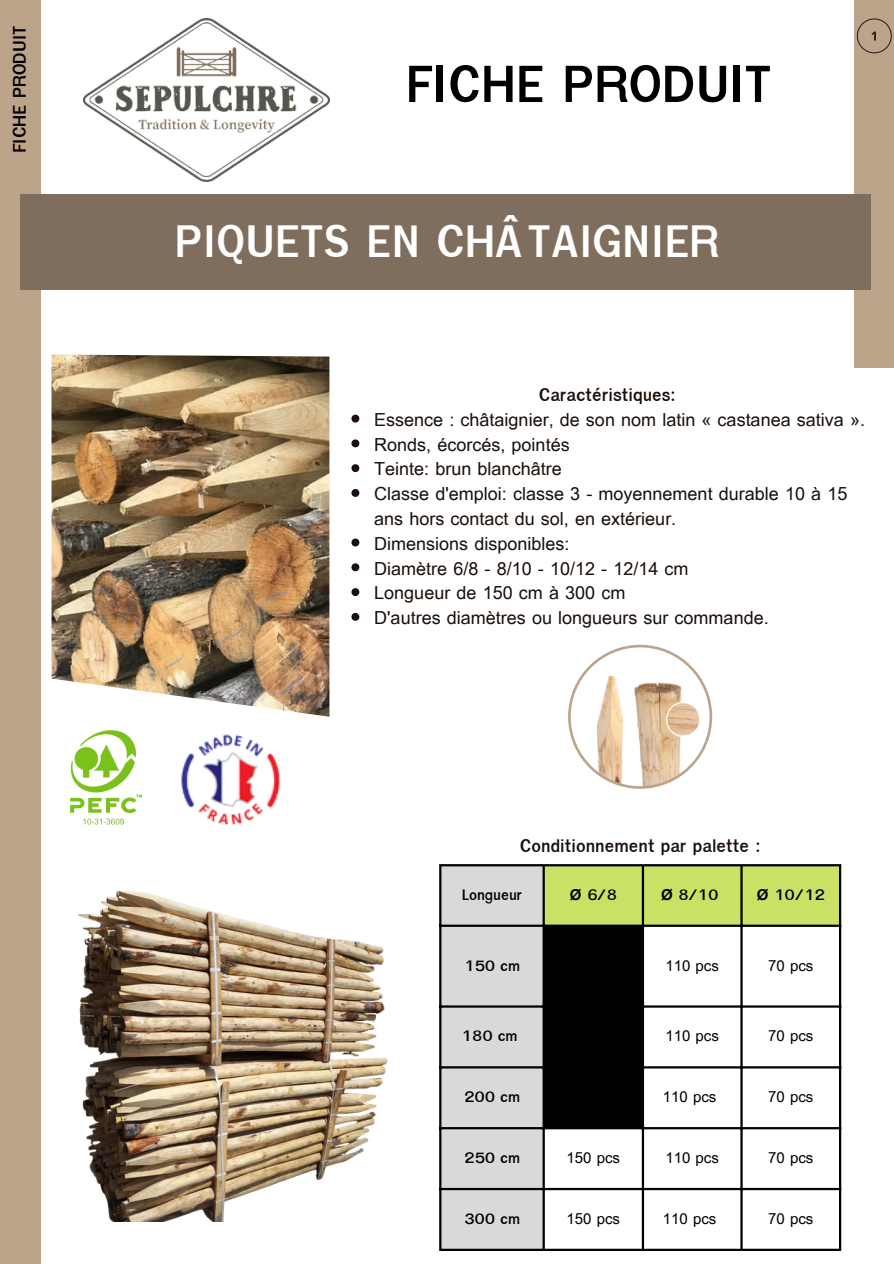
<style>
.page{position:relative;width:894px;height:1264px;background:#fff}
.page>*{position:absolute;margin:0;border:0;box-sizing:border-box;transform-origin:0 0}
.t1{font:700 51.75px "Garuda";color:#000}
.t2{font:700 45px "Garuda";color:#fff}
.t3{font:18px/24.8px "Garuda";color:#1a0f09}
.t4{font:700 18px "Garuda";color:#1a0f09}
.t5{font:700 18px "Garuda";color:#000}
.t6{font:15px "Garuda";color:#000}
.t7{font:700 15px "Garuda";color:#000}
</style>
<div class="page">
<div style="left:0;top:0;width:41px;height:1263px;background:#bca48a"></div>
<img style="left:83px;top:18px;width:247px;height:164px">
<div style="left:853px;top:0;width:40px;height:367px;background:#bca48a"></div>
<div style="left:20px;top:194px;width:850px;height:96px;background:#7f6e5d"></div>
<svg style="left:351px;top:414px;width:8px;height:8px"></svg>
<svg style="left:351px;top:439px;width:8px;height:8px"></svg>
<svg style="left:351px;top:464px;width:8px;height:8px"></svg>
<svg style="left:351px;top:489px;width:8px;height:8px"></svg>
<svg style="left:351px;top:538px;width:8px;height:8px"></svg>
<svg style="left:351px;top:563px;width:8px;height:8px"></svg>
<svg style="left:351px;top:588px;width:8px;height:8px"></svg>
<svg style="left:351px;top:613px;width:8px;height:8px"></svg>
<img style="left:51px;top:354px;width:278px;height:362px">
<img style="left:181px;top:734px;width:99px;height:91px">
<img style="left:71px;top:730px;width:71px;height:95px">
<svg style="left:441px;top:866px;width:397px;height:382px"></svg>
<hr style="left:439px;top:866px;width:2px;height:382px;background:#000">
<hr style="left:542px;top:866px;width:2px;height:382px;background:#000">
<hr style="left:641px;top:866px;width:3px;height:382px;background:#000">
<hr style="left:740px;top:866px;width:2px;height:382px;background:#000">
<hr style="left:838px;top:866px;width:3px;height:382px;background:#000">
<hr style="left:439px;top:864px;width:402px;height:2px;background:#000">
<hr style="left:439px;top:924px;width:402px;height:2px;background:#000">
<hr style="left:439px;top:1005px;width:402px;height:2px;background:#000">
<hr style="left:439px;top:1066px;width:402px;height:2px;background:#000">
<hr style="left:439px;top:1127px;width:402px;height:2px;background:#000">
<hr style="left:439px;top:1187px;width:402px;height:3px;background:#000">
<hr style="left:439px;top:1248px;width:402px;height:2px;background:#000">
<img style="left:78px;top:891px;width:310px;height:330px">
<svg style="left:568px;top:644px;width:144px;height:144px"></svg>
<svg style="left:856px;top:18px;width:35px;height:35px"></svg>
<p class="t5" style="left:9px;top:153px;width:129px;rotate:-90deg">FICHE PRODUIT</p>
<h1 class="t1" style="left:405px;top:54px;width:368px">FICHE PRODUIT</h1>
<h2 class="t2" style="left:175px;top:215px;width:546px">PIQUETS EN CHÂTAIGNIER</h2>
<p class="t4" style="left:538px;top:384px;width:138px">Caractéristiques:</p>
<p class="t3" style="left:374px;top:407px;width:492px">Essence : châtaignier, de son nom latin « castanea sativa ».<br>Ronds, écorcés, pointés<br>Teinte: brun blanchâtre<br>Classe d'emploi: classe 3 - moyennement durable 10 à 15 ans hors contact du sol, en extérieur.<br>Dimensions disponibles:<br>Diamètre 6/8 - 8/10 - 10/12 - 12/14 cm<br>Longueur de 150 cm à 300 cm<br>D'autres diamètres ou longueurs sur commande.</p>
<p class="t4" style="left:519px;top:835px;width:242px">Conditionnement par palette :</p>
<p class="t7" style="left:461px;top:886px;width:62px">Longueur</p>
<p class="t7" style="left:569px;top:886px;width:48px">Ø 6/8</p>
<p class="t7" style="left:660px;top:886px;width:59px">Ø 8/10</p>
<p class="t7" style="left:756px;top:886px;width:69px">Ø 10/12</p>
<p class="t7" style="left:463px;top:956px;width:58px">150 cm</p>
<p class="t6" style="left:665px;top:956px;width:55px">110 pcs</p>
<p class="t6" style="left:768px;top:956px;width:47px">70 pcs</p>
<p class="t7" style="left:461px;top:1027px;width:58px">180 cm</p>
<p class="t6" style="left:665px;top:1027px;width:55px">110 pcs</p>
<p class="t6" style="left:768px;top:1027px;width:47px">70 pcs</p>
<p class="t7" style="left:463px;top:1088px;width:58px">200 cm</p>
<p class="t6" style="left:662px;top:1088px;width:55px">110 pcs</p>
<p class="t6" style="left:768px;top:1088px;width:47px">70 pcs</p>
<p class="t7" style="left:463px;top:1149px;width:58px">250 cm</p>
<p class="t6" style="left:566px;top:1149px;width:55px">150 pcs</p>
<p class="t6" style="left:665px;top:1149px;width:55px">110 pcs</p>
<p class="t6" style="left:768px;top:1149px;width:47px">70 pcs</p>
<p class="t7" style="left:463px;top:1209px;width:58px">300 cm</p>
<p class="t6" style="left:566px;top:1209px;width:55px">150 pcs</p>
<p class="t6" style="left:662px;top:1209px;width:55px">110 pcs</p>
<p class="t6" style="left:768px;top:1209px;width:47px">70 pcs</p>
</div>
